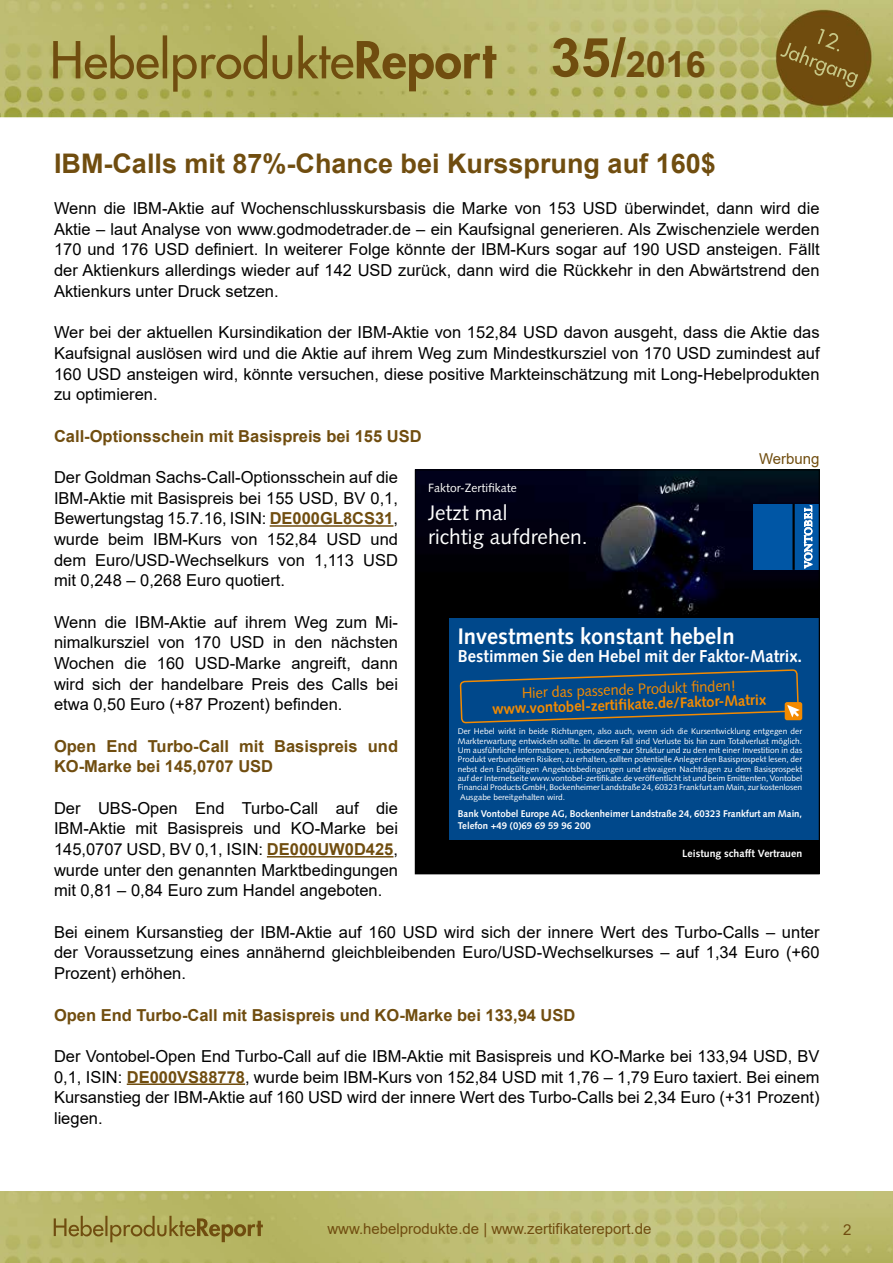
<style>
.page{position:relative;width:893px;height:1263px;background:#fff}
.page>*{position:absolute;margin:0;border:0;box-sizing:border-box;transform-origin:0 0}
.t1{font:700 36px "Arial";color:#704d0f}
.t2{font:700 27px "Arial";color:#704d0f}
.t3{font:700 22.5px "Syntax";color:#fff}
.t4{font:21px/24px "Syntax";color:#fff}
.t5{font:700 17.25px "Syntax";color:#fff;scale:.96 1}
.t6{font:16.5px/20.7px "Arial";color:#000;text-align:justify}
.t7{font:700 16.5px/20.7px "Arial";color:#704d0f}
.t8{font:15px "Arial";color:#704d0f}
.t9{font:700 15px "Syntax";color:#f38a00}
.t10{font:15px "Syntax";color:#f38a00}
.t11{font:12px "Syntax";color:#fff}
.t12{font:700 10.5px "Syntax";color:#fff}
.t13{font:700 9.75px/11.2px "Syntax";color:#fff}
.t14{font:8.25px/9.3px "Syntax";color:#fff;text-align:justify}
.s1{font-size:54px}
.s2{font-weight:700;color:#704d0f}
</style>
<div class="page">
<img style="left:0;top:1192px;width:893px;height:71px">
<img style="left:0;top:0;width:893px;height:118px">
<hr style="left:270px;top:525px;width:123px;height:2px;background:#704d0f">
<hr style="left:267px;top:856px;width:126px;height:1px;background:#704d0f">
<hr style="left:127px;top:1083px;width:118px;height:2px;background:#704d0f">
<img style="left:417px;top:472px;width:400px;height:400px">
<div style="left:449px;top:619px;width:370px;height:221px;background:#00488b"></div>
<div style="left:753px;top:504px;width:66px;height:66px;background:#0056a5"></div>
<hr style="left:792px;top:504px;width:3px;height:66px;background:#000">
<svg style="left:804px;top:505px;width:8px;height:63px"></svg>
<svg style="left:460px;top:670px;width:339px;height:54px"></svg>
<div style="left:785px;top:702px;width:17px;height:18px;background:#f38a00;border-radius:2px"></div>
<svg style="left:787px;top:705px;width:13px;height:12px"></svg>
<h1 class="t1" style="left:551px;top:39px;width:157px"><span class="s1">35/</span>2016</h1>
<h2 class="t2" style="left:54px;top:144px;width:663px">IBM-Calls mit 87%-Chance bei Kurssprung auf 160$</h2>
<p class="t6" style="left:54px;top:198px;width:767px">Wenn die IBM-Aktie auf Wochenschlusskursbasis die Marke von 153 USD überwindet, dann wird die Aktie – laut Analyse von www.godmodetrader.de – ein Kaufsignal generieren. Als Zwischenziele werden 170 und 176 USD definiert. In weiterer Folge könnte der IBM-Kurs sogar auf 190 USD ansteigen. Fällt der Aktienkurs allerdings wieder auf 142 USD zurück, dann wird die Rückkehr in den Abwärtstrend den Aktienkurs unter Druck setzen.</p>
<p class="t6" style="left:54px;top:322px;width:767px">Wer bei der aktuellen Kursindikation der IBM-Aktie von 152,84 USD davon ausgeht, dass die Aktie das Kaufsignal auslösen wird und die Aktie auf ihrem Weg zum Mindestkursziel von 170 USD zumindest auf 160 USD ansteigen wird, könnte versuchen, diese positive Markteinschätzung mit Long-Hebelprodukten zu optimieren.</p>
<p class="t7" style="left:54px;top:426px;width:369px">Call-Optionsschein mit Basispreis bei 155 USD</p>
<p class="t6" style="left:54px;top:467px;width:346px">Der Goldman Sachs-Call-Optionsschein auf die IBM-Aktie mit Basispreis bei 155 USD, BV 0,1, Bewertungstag 15.7.16, ISIN: <span class="s2">DE000GL8CS31</span>, wurde beim IBM-Kurs von 152,84 USD und dem Euro/USD-Wechselkurs von 1,113 USD mit 0,248 – 0,268 Euro quotiert.</p>
<p class="t6" style="left:54px;top:611px;width:346px">Wenn die IBM-Aktie auf ihrem Weg zum Mi&shy;nimalkursziel von 170 USD in den nächsten Wochen die 160 USD-Marke angreift, dann wird sich der handelbare Preis des Calls bei etwa 0,50 Euro (+87 Prozent) befinden.</p>
<p class="t7" style="left:54px;top:736px;width:346px">Open End Turbo-Call mit Basispreis und<br>KO-Marke bei 145,0707 USD</p>
<p class="t6" style="left:54px;top:797px;width:346px">Der UBS-Open End Turbo-Call auf die IBM-Aktie mit Basispreis und KO-Marke bei 145,0707 USD, BV 0,1, ISIN: <span class="s2">DE000UW0D425</span>, wurde unter den genannten Marktbedingungen mit 0,81 – 0,84 Euro zum Handel angeboten.</p>
<p class="t6" style="left:54px;top:921px;width:767px">Bei einem Kursanstieg der IBM-Aktie auf 160 USD wird sich der innere Wert des Turbo-Calls – unter der Voraussetzung eines annähernd gleichbleibenden Euro/USD-Wechselkurses – auf 1,34 Euro (+60<br>Prozent) erhöhen.</p>
<p class="t7" style="left:54px;top:1004px;width:523px">Open End Turbo-Call mit Basispreis und KO-Marke bei 133,94 USD</p>
<p class="t6" style="left:54px;top:1045px;width:767px">Der Vontobel-Open End Turbo-Call auf die IBM-Aktie mit Basispreis und KO-Marke bei 133,94 USD, BV 0,1, ISIN: <span class="s2">DE000VS88778</span>, wurde beim IBM-Kurs von 152,84 USD mit 1,76 – 1,79 Euro taxiert. Bei einem Kursanstieg der IBM-Aktie auf 160 USD wird der innere Wert des Turbo-Calls bei 2,34 Euro (+31 Prozent) liegen.</p>
<p class="t8" style="left:759px;top:448px;width:62px">Werbung</p>
<p class="t11" style="left:428px;top:480px;width:90px">Faktor-Zertifikate</p>
<p class="t4" style="left:428px;top:501px;width:161px">Jetzt mal<br>richtig aufdrehen.</p>
<h3 class="t3" style="left:458px;top:624px;width:278px">Investments konstant hebeln</h3>
<p class="t5" style="left:458px;top:646px;width:360px">Bestimmen Sie den Hebel mit der Faktor-Matrix.</p>
<p class="t10" style="left:521px;top:684px;width:216px;rotate:-2deg">Hier das passende Produkt fi nden!</p>
<p class="t9" style="left:492px;top:700px;width:276px;rotate:-2deg">www.vontobel-zertifi kate.de/Faktor-Matrix</p>
<p class="t14" style="left:458px;top:727px;width:346px">Der Hebel wirkt in beide Richtungen, also auch, wenn sich die Kursentwicklung entgegen der Markterwartung entwickeln sollte. In diesem Fall sind Verluste bis hin zum Totalverlust möglich.<br>Um ausführliche Informationen, insbesondere zur Struktur und zu den mit einer Investition in das Produkt verbundenen Risiken, zu erhalten, sollten potentielle Anleger den Basisprospekt lesen, der nebst den Endgültigen Angebotsbedingungen und etwaigen Nachträgen zu dem Basisprospekt auf der Internetseite www.vontobel-zertifikate.de veröffentlicht ist und beim Emittenten, Vontobel Financial Products GmbH, Bockenheimer Landstraße 24, 60323 Frankfurt am Main, zur kostenlosen Ausgabe bereitgehalten wird.</p>
<p class="t13" style="left:458px;top:808px;width:346px">Bank Vontobel Europe AG, Bockenheimer Landstraße 24, 60323 Frankfurt am Main,<br>Telefon +49 (0)69 69 59 96 200</p>
<p class="t12" style="left:682px;top:848px;width:121px">Leistung schafft Vertrauen</p>
<p class="t8" style="left:327px;top:1218px;width:326px">www.hebelprodukte.de | www.zertifikatereport.de</p>
<p class="t8" style="left:843px;top:1219px;width:10px">2</p>
</div>
